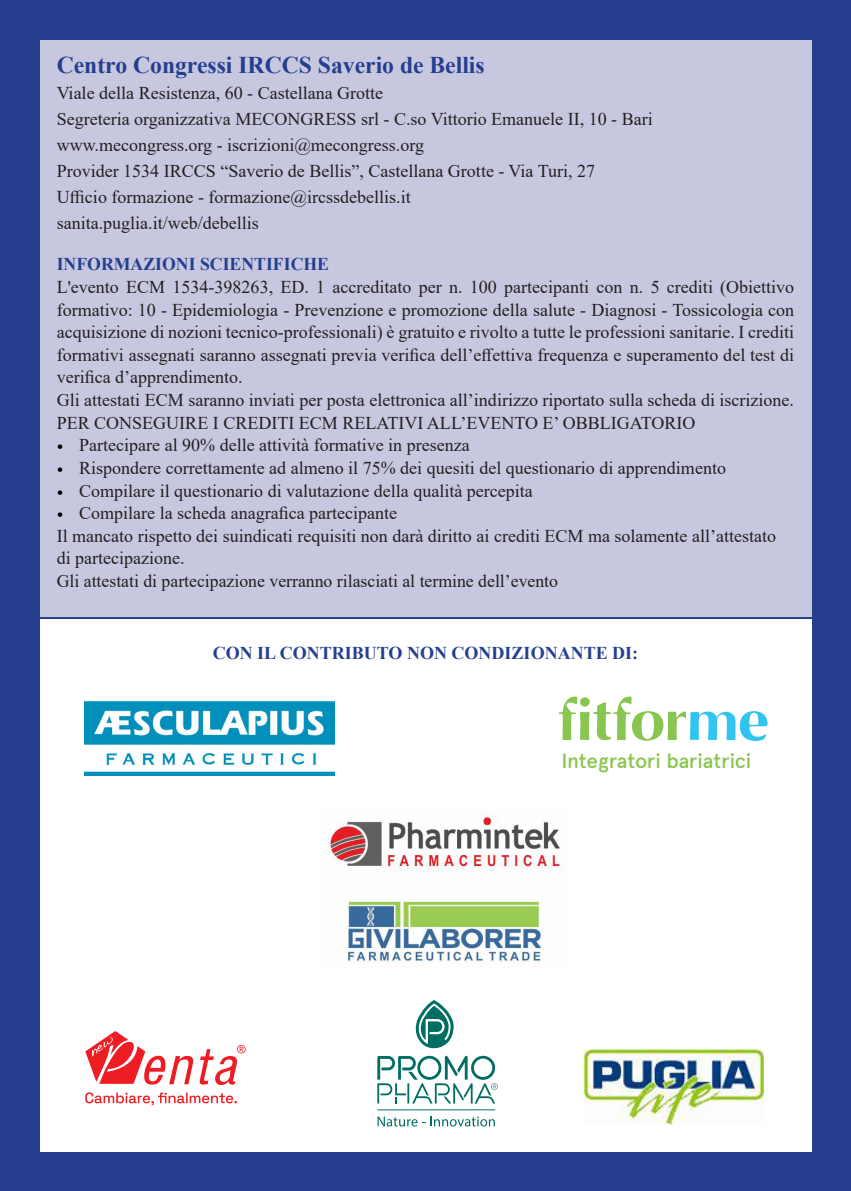
<style>
.page{position:relative;width:851px;height:1191px;background:#fff}
.page>*{position:absolute;margin:0;border:0;box-sizing:border-box;transform-origin:0 0}
.t1{font:700 24px "Times New Roman";color:#253f8e}
.t2{font:500 20.6px "Apercu Pro";letter-spacing:-.01em;color:#89c650}
.t3{font:18px/22.6px "Times New Roman";color:#231f20;text-align:justify}
.t4{font:700 18px "Times New Roman";color:#253f8e}
.s1{font-family:"Cambria";font-size:15px;color:#000}
</style>
<div class="page">
<div style="left:0;top:0;width:850px;height:1191px;background:#253f8e"></div>
<div style="left:40px;top:40px;width:771px;height:1111px;background:#c7c7e0"></div>
<div style="left:40px;top:618px;width:771px;height:533px;background:#fff"></div>
<hr style="left:20px;top:617px;width:802px;height:2px;background:#253f8e">
<img style="left:84px;top:701px;width:250px;height:75px">
<svg style="left:558px;top:696px;width:209px;height:45px"></svg>
<svg style="left:85px;top:1092px;width:152px;height:13px"></svg>
<svg style="left:85px;top:1031px;width:160px;height:54px"></svg>
<img style="left:584px;top:1049px;width:179px;height:75px">
<svg style="left:377px;top:1116px;width:118px;height:10px"></svg>
<hr style="left:377px;top:1109px;width:118px;height:1px;background:#087066">
<svg style="left:415px;top:1000px;width:39px;height:48px"></svg>
<svg style="left:377px;top:1055px;width:120px;height:48px"></svg>
<img style="left:325px;top:812px;width:239px;height:151px">
<p class="t1" style="left:57px;top:48px;width:429px">Centro Congressi IRCCS Saverio de Bellis</p>
<p class="t3" style="left:57px;top:81px;width:328px">Viale della Resistenza, 60 - Castellana Grotte</p>
<p class="t3" style="left:57px;top:107px;width:597px">Segreteria organizzativa MECONGRESS srl - C.so Vittorio Emanuele II, 10 - Bari</p>
<p class="t3" style="left:57px;top:133px;width:369px">www.mecongress.org - iscrizioni@mecongress.org</p>
<p class="t3" style="left:57px;top:159px;width:540px">Provider 1534 IRCCS “Saverio de Bellis”, Castellana Grotte - Via Turi, 27</p>
<p class="t3" style="left:57px;top:185px;width:355px">Ufficio formazione - formazione@ircssdebellis.it</p>
<p class="t3" style="left:57px;top:211px;width:203px">sanita.puglia.it/web/debellis</p>
<p class="t4" style="left:57px;top:251px;width:274px">INFORMAZIONI SCIENTIFICHE</p>
<p class="t3" style="left:57px;top:275px;width:739px">L'evento ECM 1534-398263, ED. 1 accreditato per n. 100 partecipanti con n. 5 crediti (Obiettivo formativo: 10 - Epidemiologia - Prevenzione e promozione della salute - Diagnosi - Tossicologia con acquisizione di nozioni tecnico-professionali) è gratuito e rivolto a tutte le professioni sanitarie. I crediti formativi assegnati saranno assegnati previa verifica dell’effettiva frequenza e superamento del test di verifica d’apprendimento.</p>
<p class="t3" style="left:57px;top:388px;width:738px">Gli attestati ECM saranno inviati per posta elettronica all’indirizzo riportato sulla scheda di iscrizione.</p>
<p class="t3" style="left:57px;top:411px;width:640px">PER CONSEGUIRE I CREDITI ECM RELATIVI ALL’EVENTO E’ OBBLIGATORIO</p>
<p class="t3" style="left:57px;top:433px;width:414px"><span class="s1">•</span> Partecipare al 90% delle attività formative in presenza</p>
<p class="t3" style="left:57px;top:456px;width:670px"><span class="s1">•</span> Rispondere correttamente ad almeno il 75% dei quesiti del questionario di apprendimento</p>
<p class="t3" style="left:57px;top:478px;width:477px"><span class="s1">•</span> Compilare il questionario di valutazione della qualità percepita</p>
<p class="t3" style="left:57px;top:501px;width:342px"><span class="s1">•</span> Compilare la scheda anagrafica partecipante</p>
<p class="t3" style="left:57px;top:524px;width:720px">Il mancato rispetto dei suindicati requisiti non darà diritto ai crediti ECM ma solamente all’attestato di partecipazione.</p>
<p class="t3" style="left:57px;top:569px;width:502px">Gli attestati di partecipazione verranno rilasciati al termine dell’evento</p>
<p class="t4" style="left:213px;top:639px;width:427px">CON IL CONTRIBUTO NON CONDIZIONANTE DI:</p>
<p class="t2" style="left:561px;top:745px;width:191px">Integratori bariatrici</p>
</div>
